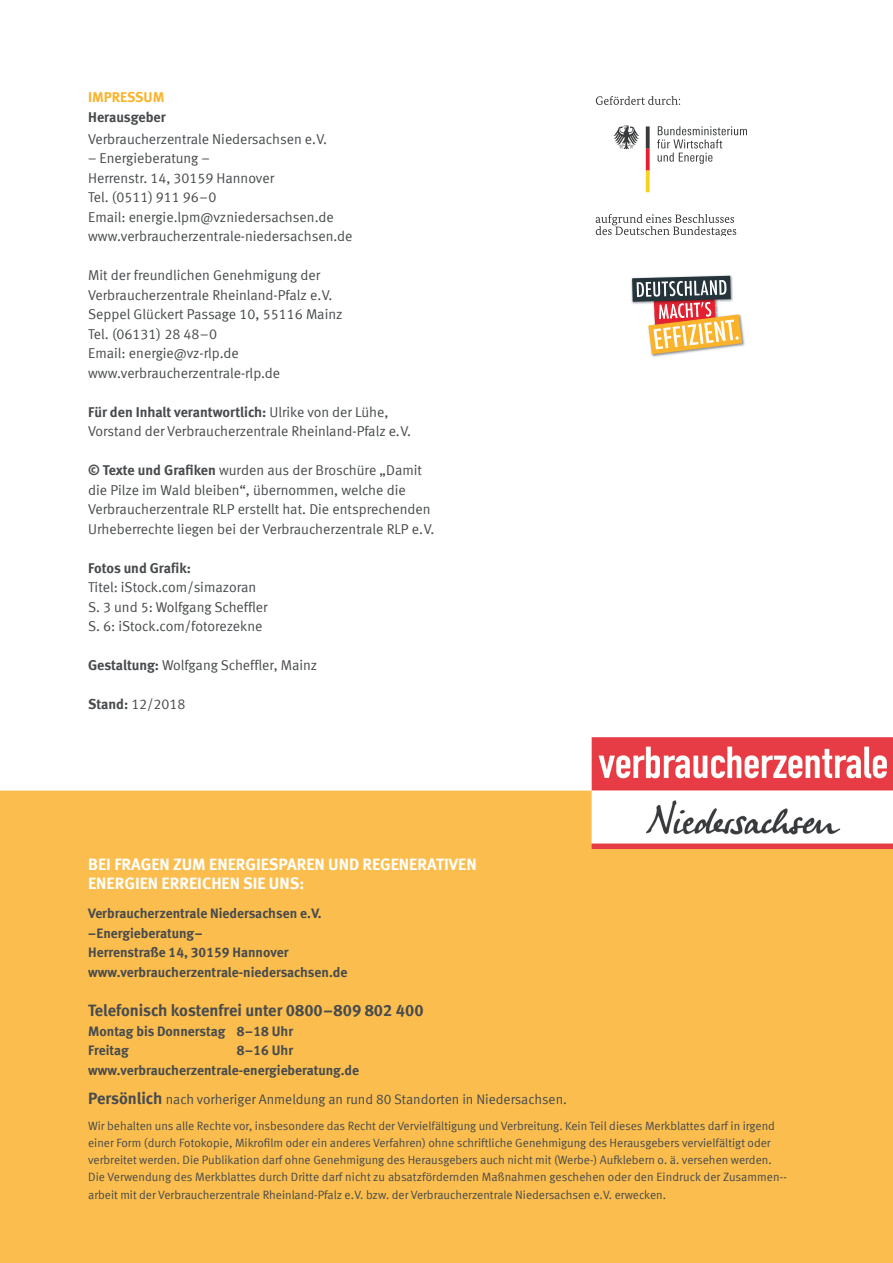
<style>
.page{position:relative;width:893px;height:1263px;background:#fff}
.page>*{position:absolute;margin:0;border:0;box-sizing:border-box;transform-origin:0 0}
.t1{font:700 16.5px "VZ Meta LF";color:#fff}
.t2{font:700 16.5px "VZ Meta LF";color:#484b4d}
.t3{font:14.25px/19.5px "VZ Meta LF";color:#484b4d}
.t4{font:700 14.25px "VZ Meta LF";color:#484b4d}
.t5{font:700 14.25px "VZ Meta LF";color:#fab32a}
.t6{font:700 13.8px/19.5px "VZ Meta LF";color:#484b4d}
.t7{font:13.8px "VZ Meta LF";color:#484b4d}
.t8{font:12px/17.2px "VZ Meta LF";color:#484b4d}
.s1{font-weight:700}
.s2{font-weight:700;font-size:16.5px}
</style>
<div class="page">
<img style="left:0;top:235px;width:892px;height:1028px">
<svg style="left:613px;top:125px;width:25px;height:24px"></svg>
<svg style="left:645px;top:126px;width:4px;height:66px"></svg>
<svg style="left:657px;top:126px;width:89px;height:38px"></svg>
<svg style="left:595px;top:96px;width:84px;height:9px"></svg>
<svg style="left:595px;top:214px;width:141px;height:21px"></svg>
<img style="left:646px;top:312px;width:99px;height:46px">
<img style="left:629px;top:274px;width:105px;height:32px">
<svg style="left:631px;top:276px;width:110px;height:78px"></svg>
<p class="t5" style="left:88px;top:89px;width:66px">IM PRESSUM</p>
<p class="t4" style="left:88px;top:108px;width:79px">Herausgeber</p>
<p class="t3" style="left:88px;top:129px;width:240px">Verbraucherzentrale Niedersachsen e.V.</p>
<p class="t3" style="left:88px;top:148px;width:266px">– Energieberatung –<br>Herrenstr. 14, 30159 Hannover<br>Tel. (0511) 911 96–0<br>Email: energie.lpm@vzniedersachsen.de www.verbraucherzentrale-niedersachsen.de</p>
<p class="t3" style="left:88px;top:265px;width:256px">Mit der freundlichen Genehmigung der Verbraucherzentrale Rheinland-Pfalz e.V.<br>Seppel Glückert Passage 10, 55116 Mainz Tel. (06131) 28 48–0<br>Email: energie@vz-rlp.de www.verbraucherzentrale-rlp.de</p>
<p class="t3" style="left:88px;top:402px;width:324px"><span class="s1">Für den Inhalt verantwortlich:</span> Ulrike von der Lühe,<br>Vorstand der Verbraucherzentrale Rheinland-Pfalz e.V.</p>
<p class="t3" style="left:88px;top:460px;width:347px"><span class="s1">© Texte und Grafiken</span> wurden aus der Broschüre „Damit die Pilze im Wald bleiben“, übernommen, welche die Verbraucherzentrale RLP erstellt hat. Die entsprechenden Urheberrechte liegen bei der Verbraucherzentrale RLP e.V.</p>
<p class="t4" style="left:88px;top:559px;width:104px">Fotos und Grafik:</p>
<p class="t3" style="left:88px;top:577px;width:181px">Titel: iStock.com/simazoran<br>S. 3 und 5: Wolfgang Scheffler<br>S. 6: iStock.com/fotorezekne</p>
<p class="t3" style="left:88px;top:655px;width:230px"><span class="s1">Gestaltung:</span> Wolfgang Scheffler, Mainz</p>
<p class="t3" style="left:88px;top:694px;width:99px"><span class="s1">Stand:</span> 12/2018</p>
<p class="t1" style="left:88px;top:854px;width:37px">BEI FRAGEN</p>
<p class="t1" style="left:173px;top:854px;width:12px">ZUM</p>
<p class="t1" style="left:209px;top:854px;width:10px">ENERGIE</p>
<p class="t1" style="left:269px;top:854px;width:29px">SPAREN</p>
<p class="t1" style="left:328px;top:854px;width:44px">UN D REGENERATIVEN</p>
<p class="t1" style="left:88px;top:873px;width:10px">ENERGIEN</p>
<p class="t1" style="left:161px;top:873px;width:10px">ERREICHEN</p>
<p class="t1" style="left:243px;top:873px;width:63px">SIE UNS:</p>
<p class="t6" style="left:88px;top:903px;width:235px">Verbraucherzentrale Niedersachsen e. V.</p>
<p class="t6" style="left:88px;top:923px;width:260px">– Energieberatung–<br>Herrenstraße 14, 30159 Hannover www.verbraucherzentrale-niedersachsen.de</p>
<p class="t2" style="left:88px;top:1000px;width:337px">Telefonisch kostenfrei unter 0800–809 802 400</p>
<p class="t6" style="left:88px;top:1020px;width:207px">Montag bis Donnerstag 8–18 Uhr<br>Freitag</p>
<p class="t6" style="left:88px;top:1040px;width:272px;text-indent:149px">8–16 Uhr www.verbraucherzentrale-energieberatung.de</p>
<p class="t7" style="left:88px;top:1091px;width:480px"><span class="s2">Persönlich</span> nach vorheriger Anmeldung an rund 80 Standorten in Niedersachsen.</p>
<p class="t8" style="left:88px;top:1116px;width:695px">Wir behalten uns alle Rechte vor, insbesondere das Recht der Vervielfältigung und Verbreitung. Kein Teil dieses Merkblattes darf in irgend einer Form (durch Fotokopie, Mikrofilm oder ein anderes Verfahren) ohne schriftliche Genehmigung des Herausgebers vervielfältigt oder verbreitet werden. Die Publikation darf ohne Genehmigung des Herausgebers auch nicht mit (Werbe-) Aufklebern o. ä. versehen werden.<br>Die Verwendung des Merkblattes durch Dritte darf nicht zu absatzfördernden Maßnahmen geschehen oder den Eindruck der Zusammen-- arbeit mit der Verbraucherzentrale Rheinland-Pfalz e.V. bzw. der Verbraucherzentrale Niedersachsen e.V. erwecken.</p>
</div>
